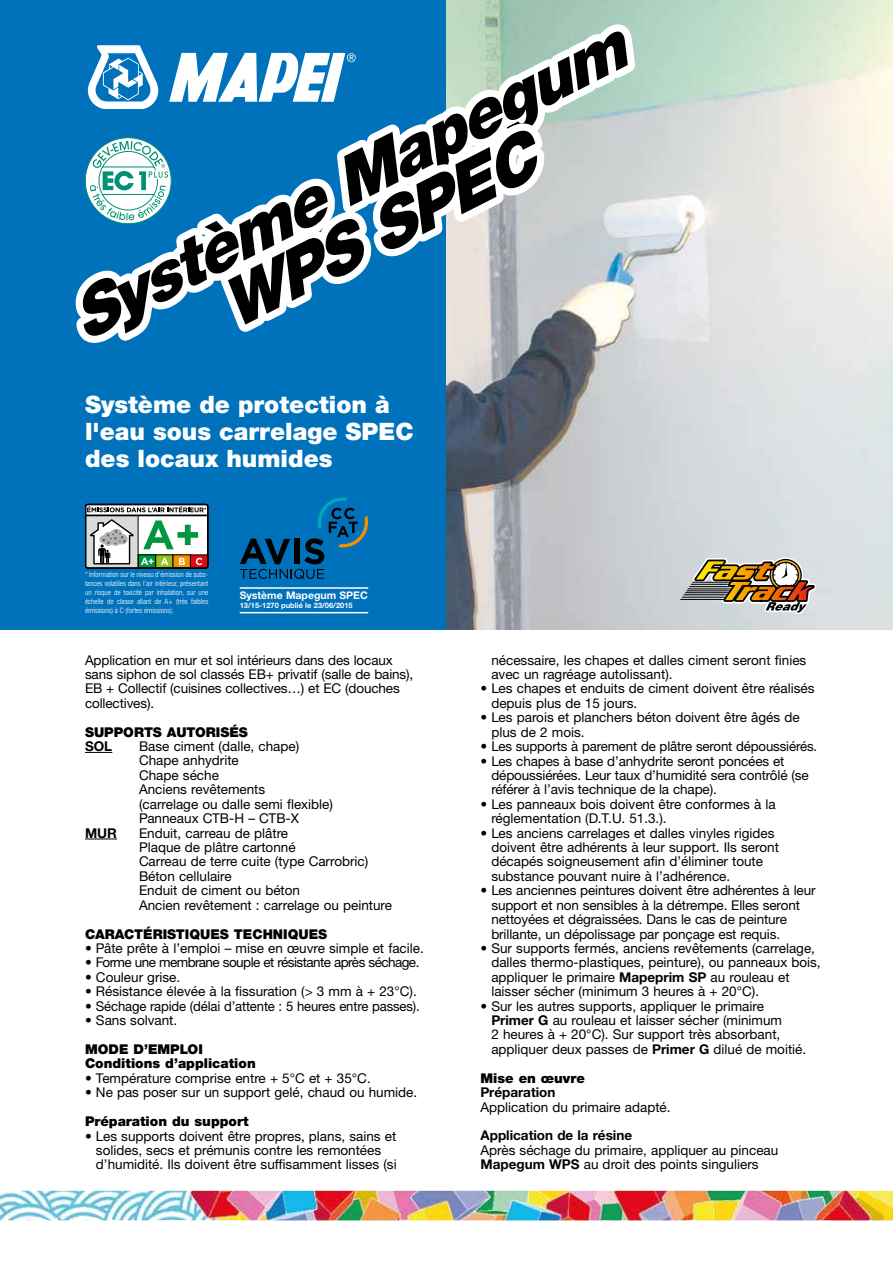
<style>
.page{position:relative;width:893px;height:1263px;background:#fff}
.page>*{position:absolute;margin:0;border:0;box-sizing:border-box;transform-origin:0 0}
.t1{font:italic 900 66.45px/57.8px "Helvetica Neue LTW1 G";color:#000;text-align:center}
.t2{font:900 24px/27px "Helvetica Neue LTW1 G";color:#fff}
.t3{font:13.5px/14.4px "Helvetica Neue LTW1 G";color:#000}
.t4{font:900 13.5px/14.4px "Helvetica Neue LTW1 G";color:#000}
.t5{font:13.5px "Helvetica Neue LTW1 G";letter-spacing:-.04em;color:#000}
.t6{font:700 13.5px "Helvetica Neue LTW1 G";color:#000}
.t7{font:700 10.5px "Helvetica Neue LTW1 G";color:#fff}
.t8{font:300 condensed 7.5px/9px "Helvetica Neue LTW1 G";color:#fff;text-align:justify}
.t9{font:700 7.5px "Helvetica Neue LTW1 G";color:#fff}
.s1{font-weight:700}
</style>
<div class="page">
<div style="left:0;top:0;width:446px;height:629px;background:#0072bb"></div>
<svg style="left:85px;top:752px;width:27px;height:1px"></svg>
<hr style="left:85px;top:839px;width:32px;height:1px;background:#000">
<img style="left:446px;top:0;width:447px;height:629px">
<svg style="left:75px;top:18px;width:568px;height:338px"></svg>
<svg style="left:240px;top:497px;width:128px;height:82px"></svg>
<hr style="left:240px;top:587px;width:128px;height:2px;background:#fff">
<hr style="left:240px;top:612px;width:128px;height:1px;background:#fff">
<svg style="left:85px;top:504px;width:123px;height:65px;background:#a8b0a2"></svg>
<hr style="left:688px;top:589px;width:44px;height:1px;background:#000">
<hr style="left:685px;top:592px;width:44px;height:1px;background:#000">
<hr style="left:686px;top:590px;width:44px;height:1px;background:#000">
<hr style="left:683px;top:594px;width:44px;height:1px;background:#000">
<hr style="left:682px;top:597px;width:44px;height:1px;background:#000">
<hr style="left:680px;top:599px;width:44px;height:1px;background:#000">
<svg style="left:689px;top:558px;width:129px;height:56px;background:#a99678"></svg>
<img style="left:0;top:1191px;width:893px;height:29px">
<h1 class="t1" style="left:61px;top:295px;width:614px;rotate:-27deg">Système Mapegum<br>WPS SPEC</h1>
<h2 class="t2" style="left:85px;top:391px;width:330px">Système de protection à l'eau sous carrelage SPEC des locaux humides</h2>
<p class="t8" style="left:85px;top:570px;width:125px">* Information sur le niveau d’émission de subs&shy;tances volatiles dans l’air intérieur, présentant un risque de toxicité par inhalation, sur une échelle de classe allant de A+ (très faibles émissions) à C (fortes émissions).</p>
<p class="t7" style="left:240px;top:589px;width:130px">Système Mapegum SPEC</p>
<p class="t9" style="left:240px;top:601px;width:115px">13/15-1270 publié le 23/06/2015</p>
<p class="t3" style="left:85px;top:652px;width:330px">Application en mur et sol intérieurs dans des locaux sans siphon de sol classés EB+ privatif (salle de bains), EB + Collectif (cuisines collectives…) et EC (douches collectives).</p>
<p class="t4" style="left:85px;top:725px;width:164px">SUPPORTS AUTORISÉS</p>
<p class="t6" style="left:85px;top:738px;width:29px">SOL</p>
<p class="t3" style="left:139px;top:739px;width:195px">Base ciment (dalle, chape)<br>Chape anhydrite<br>Chape séche<br>Anciens revêtements<br>(carrelage ou dalle semi flexible)<br>Panneaux CTB-H – CTB-X</p>
<p class="t6" style="left:85px;top:824px;width:33px">MUR</p>
<p class="t3" style="left:139px;top:825px;width:255px">Enduit, carreau de plâtre<br>Plaque de plâtre cartonné<br>Carreau de terre cuite (type Carrobric)<br>Béton cellulaire<br>Enduit de ciment ou béton<br>Ancien revêtement : carrelage ou peinture</p>
<p class="t4" style="left:85px;top:926px;width:244px">CARACTÉRISTIQUES TECHNIQUES</p>
<p class="t3" style="left:85px;top:941px;width:340px">• Pâte prête à l’emploi – mise en œuvre simple et facile.</p>
<p class="t5" style="left:85px;top:954px;width:336px">• Forme une membrane souple et résistante après séchage.</p>
<p class="t3" style="left:85px;top:970px;width:97px">• Couleur grise.</p>
<p class="t3" style="left:85px;top:984px;width:333px">• Résistance élevée à la fissuration (&gt; 3 mm à + 23°C).</p>
<p class="t3" style="left:85px;top:999px;width:336px">• Séchage rapide (délai d’attente : 5 heures entre passes).</p>
<p class="t3" style="left:85px;top:1013px;width:94px">• Sans solvant.</p>
<p class="t4" style="left:85px;top:1042px;width:172px">MODE D’EMPLOI<br>Conditions d’application</p>
<p class="t3" style="left:85px;top:1071px;width:287px">• Température comprise entre + 5°C et + 35°C.</p>
<p class="t3" style="left:85px;top:1085px;width:334px">• Ne pas poser sur un support gelé, chaud ou humide.</p>
<p class="t4" style="left:85px;top:1114px;width:165px">Préparation du support</p>
<p class="t3" style="left:96px;top:1128px;width:302px;text-indent:-11px">• Les supports doivent être propres, plans, sains et solides, secs et prémunis contre les remontées d’humidité. Ils doivent être suffisamment lisses (si</p>
<p class="t3" style="left:491px;top:652px;width:316px">nécessaire, les chapes et dalles ciment seront finies avec un ragréage autolissant).</p>
<p class="t3" style="left:491px;top:681px;width:325px;text-indent:-11px">• Les chapes et enduits de ciment doivent être réalisés depuis plus de 15 jours.</p>
<p class="t3" style="left:491px;top:710px;width:310px;text-indent:-11px">• Les parois et planchers béton doivent être âgés de plus de 2 mois.</p>
<p class="t3" style="left:480px;top:739px;width:338px">• Les supports à parement de plâtre seront dépoussiérés.</p>
<p class="t3" style="left:491px;top:753px;width:319px;text-indent:-11px">• Les chapes à base d’anhydrite seront poncées et dépoussiérées. Leur taux d’humidité sera contrôlé (se référer à l’avis technique de la chape).</p>
<p class="t3" style="left:491px;top:797px;width:286px;text-indent:-11px">• Les panneaux bois doivent être conformes à la réglementation (D.T.U. 51.3.).</p>
<p class="t3" style="left:491px;top:825px;width:289px;text-indent:-11px">• Les anciens carrelages et dalles vinyles rigides doivent être adhérents à leur support. Ils seront décapés soigneusement afin d’éliminer toute substance pouvant nuire à l’adhérence.</p>
<p class="t3" style="left:491px;top:883px;width:326px;text-indent:-11px">• Les anciennes peintures doivent être adhérentes à leur support et non sensibles à la détrempe. Elles seront nettoyées et dégraissées. Dans le cas de peinture brillante, un dépolissage par ponçage est requis.</p>
<p class="t3" style="left:491px;top:941px;width:331px;text-indent:-11px">• Sur supports fermés, anciens revêtements (carrelage, dalles thermo-plastiques, peinture), ou panneaux bois, appliquer le primaire <span class="s1">Mapeprim SP</span> au rouleau et laisser sécher (minimum 3 heures à + 20°C).</p>
<p class="t3" style="left:491px;top:998px;width:316px;text-indent:-11px">• Sur les autres supports, appliquer le primaire <span class="s1">Primer G</span> au rouleau et laisser sécher (minimum<br>2 heures à + 20°C). Sur support très absorbant, appliquer deux passes de <span class="s1">Primer G</span> dilué de moitié.</p>
<p class="t4" style="left:480px;top:1071px;width:106px">Mise en œuvre</p>
<p class="t6" style="left:480px;top:1084px;width:76px">Préparation</p>
<p class="t3" style="left:480px;top:1099px;width:192px">Application du primaire adapté.</p>
<p class="t6" style="left:480px;top:1127px;width:153px">Application de la résine</p>
<p class="t3" style="left:480px;top:1143px;width:299px">Après séchage du primaire, appliquer au pinceau<br><span class="s1">Mapegum WPS</span> au droit des points singuliers</p>
</div>
